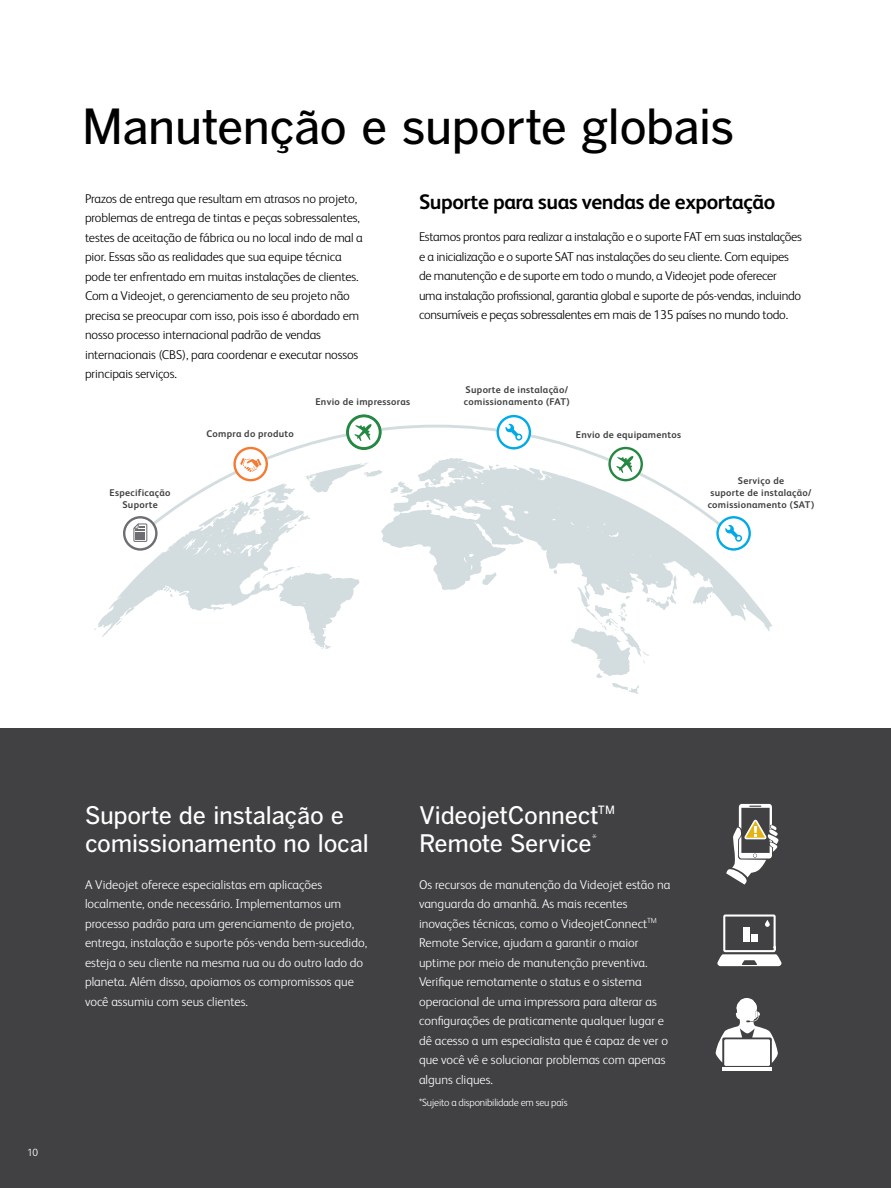
<style>
.page{position:relative;width:891px;height:1188px;background:#fff}
.page>*{position:absolute;margin:0;border:0;box-sizing:border-box;transform-origin:0 0}
.t1{font:500 48px "Benton Gothic";letter-spacing:-.02em;color:#000}
.t2{font:500 24px/28.5px "Benton Gothic";letter-spacing:-.015em;color:#fff}
.t3{font:700 21px "FS Albert Pro";letter-spacing:-.02em;color:#000}
.t4{font:300 12.75px/19.5px "FS Albert Pro";letter-spacing:-.015em;color:#000}
.t5{font:300 12.75px/19.5px "FS Albert Pro";color:#fff}
.t6{font:300 10.5px "FS Albert Pro";letter-spacing:-.02em;color:#fff}
.t7{font:300 10.5px "Benton Gothic";color:#fff}
.t8{font:700 9.75px/12px "FS Albert Pro";letter-spacing:.03em;color:#414042;text-align:center}
</style>
<div class="page">
<div style="left:0;top:729px;width:891px;height:459px;background:#414042"></div>
<svg style="left:94px;top:516px;width:678px;height:178px"></svg>
<svg style="left:145px;top:423px;width:594px;height:118px"></svg>
<svg style="left:498px;top:416px;width:32px;height:32px"></svg>
<div style="left:497px;top:415px;width:34px;height:34px;border:2px solid #00aae7;border-radius:50%"></div>
<svg style="left:505px;top:424px;width:17px;height:17px"></svg>
<svg style="left:718px;top:517px;width:32px;height:32px"></svg>
<div style="left:716px;top:516px;width:35px;height:35px;border:2px solid #00aae7;border-radius:50%"></div>
<svg style="left:725px;top:525px;width:17px;height:17px"></svg>
<svg style="left:235px;top:448px;width:32px;height:32px"></svg>
<div style="left:233px;top:447px;width:35px;height:34px;border:2px solid #f47b32;border-radius:50%"></div>
<svg style="left:240px;top:458px;width:21px;height:14px"></svg>
<svg style="left:124px;top:517px;width:32px;height:32px"></svg>
<div style="left:123px;top:516px;width:35px;height:35px;border:2px solid #6d6e71;border-radius:50%"></div>
<svg style="left:133px;top:523px;width:14px;height:19px"></svg>
<div style="left:346px;top:414px;width:36px;height:36px;border:3px solid #248742;border-radius:50%"></div>
<svg style="left:348px;top:416px;width:32px;height:32px"></svg>
<div style="left:347px;top:415px;width:34px;height:34px;border:2px solid #248742;border-radius:50%"></div>
<svg style="left:354px;top:424px;width:18px;height:17px"></svg>
<svg style="left:610px;top:448px;width:32px;height:32px"></svg>
<div style="left:608px;top:447px;width:35px;height:34px;border:2px solid #248742;border-radius:50%"></div>
<svg style="left:616px;top:456px;width:18px;height:17px"></svg>
<svg style="left:726px;top:804px;width:52px;height:81px"></svg>
<hr style="left:722px;top:1067px;width:50px;height:3px;background:#fff">
<svg style="left:715px;top:998px;width:63px;height:68px"></svg>
<svg style="left:717px;top:915px;width:65px;height:51px"></svg>
<h1 class="t1" style="left:82px;top:99px;width:654px">Manutenção e suporte globais</h1>
<p class="t4" style="left:85px;top:188px;width:279px">Prazos de entrega que resultam em atrasos no projeto, problemas de entrega de tintas e peças sobressalentes, testes de aceitação de fábrica ou no local indo de mal a pior. Essas são as realidades que sua equipe técnica pode ter enfrentado em muitas instalações de clientes.<br>Com a Videojet, o gerenciamento de seu projeto não precisa se preocupar com isso, pois isso é abordado em nosso processo internacional padrão de vendas internacionais (CBS), para coordenar e executar nossos principais serviços.</p>
<h3 class="t3" style="left:419px;top:187px;width:358px">Suporte para suas vendas de exportação</h3>
<p class="t4" style="left:419px;top:227px;width:385px">Estamos prontos para realizar a instalação e o suporte FAT em suas instalações e a inicialização e o suporte SAT nas instalações do seu cliente. Com equipes de manutenção e de suporte em todo o mundo, a Videojet pode oferecer uma instalação profissional, garantia global e suporte de pós-vendas, incluindo consumíveis e peças sobressalentes em mais de 135 países no mundo todo.</p>
<p class="t8" style="left:110px;top:487px;width:63px">Especificação<br>Suporte</p>
<p class="t8" style="left:206px;top:428px;width:89px">Compra do produto</p>
<p class="t8" style="left:315px;top:395px;width:96px">Envio de impressoras</p>
<p class="t8" style="left:464px;top:383px;width:107px;text-align:left">Suporte de instalação/ comissionamento (FAT)</p>
<p class="t8" style="left:576px;top:428px;width:107px">Envio de equipamentos</p>
<p class="t8" style="left:708px;top:474px;width:108px">Serviço de<br>suporte de instalação/ comissionamento (SAT)</p>
<h2 class="t2" style="left:85px;top:801px;width:286px">Suporte de instalação e comissionamento no local</h2>
<p class="t5" style="left:85px;top:874px;width:284px">A Videojet oferece especialistas em aplicações localmente, onde necessário. Implementamos um processo padrão para um gerenciamento de projeto, entrega, instalação e suporte pós-venda bem-sucedido, esteja o seu cliente na mesma rua ou do outro lado do planeta. Além disso, apoiamos os compromissos que você assumiu com seus clientes.</p>
<p class="t6" style="left:27px;top:1145px;width:13px">10</p>
<h2 class="t2" style="left:419px;top:801px;width:197px">VideojetConnect<sup>TM<br></sup>Remote Service</h2>
<p class="t7" style="left:592px;top:832px;width:7px">*</p>
<p class="t5" style="left:419px;top:874px;width:253px">Os recursos de manutenção da Videojet estão na vanguarda do amanhã. As mais recentes inovações técnicas, como o VideojetConnect<sup>TM </sup>Remote Service, ajudam a garantir o maior uptime por meio de manutenção preventiva.<br>Verifique remotamente o status e o sistema operacional de uma impressora para alterar as configurações de praticamente qualquer lugar e dê acesso a um especialista que é capaz de ver o que você vê e solucionar problemas com apenas alguns cliques.</p>
<p class="t6" style="left:419px;top:1095px;width:150px">*Sujeito a disponibilidade em seu país</p>
</div>
